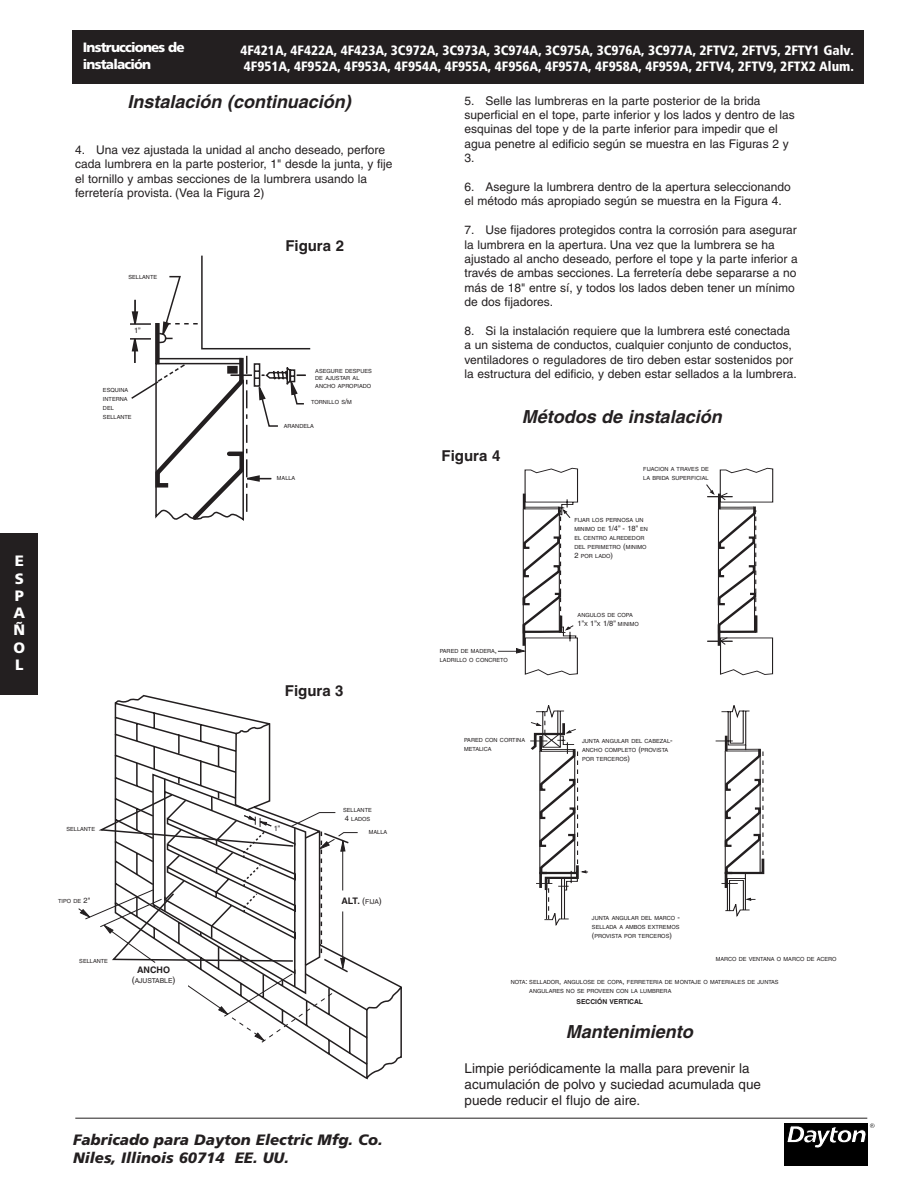
<style>
.page{position:relative;width:918px;height:1188px;background:#fff}
.page>*{position:absolute;margin:0;border:0;box-sizing:border-box;transform-origin:0 0}
.t1{font:italic 700 18px "Helvetica";color:#231f20}
.t2{font:italic 900 15px/18px "Frutiger";color:#231f20}
.t3{font:700 15px "Helvetica";color:#231f20}
.t4{font:900 15px/17.2px "Frutiger";color:#fff;text-align:justify}
.t5{font:900 condensed 13.5px/16.5px "Frutiger";color:#fff}
.t6{font:13.5px/16.2px "Helvetica";color:#231f20}
.t7{font:900 13.5px/16.2px "Frutiger";letter-spacing:-.06em;color:#fff}
.t8{font:12px/14.4px "Helvetica";color:#231f20}
.t9{font:700 9px "Helvetica";color:#231f20}
.t10{font:7.5px "Helvetica";color:#231f20}
.t11{font:700 6.75px "Helvetica";color:#231f20}
.t12{font:6.75px "Helvetica";color:#231f20}
.t13{font:5.7px/9px "Helvetica";color:#231f20}
.s1{font-size:7.5px}
.s2{font-weight:400}
.s3{font-weight:400;font-size:6.75px}
.s4{font-size:9px}
.s5{font-size:5.7px}
</style>
<div class="page">
<svg style="left:498px;top:468px;width:275px;height:451px"></svg>
<hr style="left:718px;top:494px;width:3px;height:15px;background:#231f20">
<div style="left:573px;top:515px;width:77px;height:57px;background:#fff"></div>
<div style="left:576px;top:610px;width:65px;height:22px;background:#fff"></div>
<svg style="left:114px;top:696px;width:288px;height:383px"></svg>
<div style="left:283px;top:684px;width:71px;height:17px;background:#fff"></div>
<div style="left:361px;top:828px;width:34px;height:10px;background:#fff"></div>
<div style="left:337px;top:896px;width:50px;height:12px;background:#fff"></div>
<svg style="left:130px;top:256px;width:180px;height:265px"></svg>
<svg style="left:78px;top:773px;width:280px;height:270px"></svg>
<div style="left:72px;top:30px;width:792px;height:54px;background:#231f20"></div>
<hr style="left:75px;top:1118px;width:792px;height:1px;background:#231f20">
<div style="left:785px;top:1124px;width:83px;height:42px;background:#000"></div>
<svg style="left:787px;top:1123px;width:88px;height:25px"></svg>
<div style="left:0;top:533px;width:38px;height:162px;background:#231f20"></div>
<p class="t4" style="left:13px;top:554px;width:13px">E S P A Ñ O L</p>
<p class="t7" style="left:83px;top:41px;width:103px">Instrucciones de instalación</p>
<p class="t5" style="left:240px;top:43px;width:615px">4F421A, 4F422A, 4F423A, 3C972A, 3C973A, 3C974A, 3C975A, 3C976A, 3C977A, 2FTV2, 2FTV5, 2FTY1 Galv.<br>4F951A, 4F952A, 4F953A, 4F954A, 4F955A, 4F956A, 4F957A, 4F958A, 4F959A, 2FTV4, 2FTV9, 2FTX2 Alum.</p>
<h1 class="t1" style="left:128px;top:95px;width:225px">Instalación (continuación)</h1>
<p class="t8" style="left:75px;top:143px;width:319px">4. Una vez ajustada la unidad al ancho deseado, perfore cada lumbrera en la parte posterior, 1" desde la junta, y fije el tornillo y ambas secciones de la lumbrera usando la ferretería provista. (Vea la Figura 2)</p>
<p class="t13" style="left:128px;top:273px;width:30px">SELLANTE</p>
<p class="t10" style="left:134px;top:328px;width:8px">1”</p>
<p class="t13" style="left:103px;top:386px;width:30px">ESQUINA<br>INTERNA<br>DEL<br>SELLANTE</p>
<p class="t13" style="left:66px;top:825px;width:30px">SELLANTE</p>
<p class="t3" style="left:285px;top:240px;width:60px">Figura 2</p>
<p class="t13" style="left:315px;top:368px;width:58px;line-height:7.5px">ASEGURE DESPUES<br>DE AJUSTAR AL<br>ANCHO APROPIADO</p>
<p class="t13" style="left:311px;top:398px;width:42px">TORNILLO S<span class="s1">/</span>M</p>
<p class="t13" style="left:284px;top:422px;width:32px">ARANDELA</p>
<p class="t13" style="left:277px;top:474px;width:20px">MALLA</p>
<p class="t3" style="left:285px;top:686px;width:60px">Figura 3</p>
<p class="t10" style="left:274px;top:826px;width:8px">1”</p>
<p class="t13" style="left:343px;top:806px;width:30px">SELLANTE<br><span class="s1">4</span> LADOS</p>
<p class="t13" style="left:369px;top:829px;width:20px">MALLA</p>
<p class="t13" style="left:58px;top:897px;width:34px">TIPO DE <span class="s1">2"</span></p>
<p class="t9" style="left:341px;top:897px;width:42px">ALT. <span class="s2">(</span><span class="s3">FIJA</span><span class="s2">)</span></p>
<p class="t13" style="left:79px;top:957px;width:30px">SELLANTE</p>
<p class="t9" style="left:137px;top:966px;width:34px">ANCHO</p>
<p class="t12" style="left:132px;top:979px;width:45px"><span class="s4">(</span>AJUSTABLE<span class="s4">)</span></p>
<p class="t2" style="left:73px;top:1132px;width:311px">Fabricado para Dayton Electric Mfg. Co.<br>Niles, Illinois 60714 EE. UU.</p>
<p class="t8" style="left:465px;top:94px;width:332px">5. Selle las lumbreras en la parte posterior de la brida superficial en el tope, parte inferior y los lados y dentro de las esquinas del tope y de la parte inferior para impedir que el agua penetre al edificio según se muestra en las Figuras 2 y 3.</p>
<p class="t8" style="left:465px;top:181px;width:328px">6. Asegure la lumbrera dentro de la apertura seleccionando el método más apropiado según se muestra en la Figura 4.</p>
<p class="t8" style="left:465px;top:224px;width:335px">7. Use fijadores protegidos contra la corrosión para asegurar la lumbrera en la apertura. Una vez que la lumbrera se ha ajustado al ancho deseado, perfore el tope y la parte inferior a través de ambas secciones. La ferretería debe separarse a no más de 18" entre sí, y todos los lados deben tener un mínimo de dos fijadores.</p>
<p class="t8" style="left:465px;top:325px;width:334px">8. Si la instalación requiere que la lumbrera esté conectada a un sistema de conductos, cualquier conjunto de conductos, ventiladores o reguladores de tiro deben estar sostenidos por la estructura del edificio, y deben estar sellados a la lumbrera.</p>
<p class="t3" style="left:442px;top:450px;width:60px">Figura 4</p>
<h1 class="t1" style="left:522px;top:410px;width:201px">Métodos de instalación</h1>
<p class="t13" style="left:643px;top:465px;width:67px">FIJACION A TRAVES DE<br>LA BRIDA SUPERFICIAL</p>
<p class="t13" style="left:574px;top:516px;width:75px">FIJAR LOS PERNOSA UN<br>MINIMO DE <span class="s1">1/4” - 18”</span> EN<br>EL CENTRO ALREDEDOR<br>DEL PERIMETRO <span class="s1">(</span>MINIMO<br><span class="s1">2</span> POR LADO<span class="s1">)</span></p>
<p class="t13" style="left:440px;top:647px;width:70px">PARED DE MADERA<span class="s1">,<br></span>LADRILLO O CONCRETO</p>
<p class="t13" style="left:578px;top:611px;width:57px">ANGULOS DE COPA</p>
<p class="t10" style="left:578px;top:620px;width:63px">1”<span class="s5">X</span> 1”<span class="s5">X</span> 1/8” <span class="s5">MINIMO</span></p>
<p class="t13" style="left:464px;top:736px;width:62px">PARED CON CORTINA<br>METALICA</p>
<p class="t13" style="left:582px;top:737px;width:92px">JUNTA ANGULAR DEL CABEZAL<span class="s1">-<br></span>ANCHO COMPLETO <span class="s1">(</span>PROVISTA<br>POR TERCEROS<span class="s1">)</span></p>
<p class="t13" style="left:592px;top:914px;width:90px;text-align:justify">JUNTA ANGULAR DEL MARCO <span class="s1">- </span>SELLADA A AMBOS EXTREMOS <span class="s1">(</span>PROVISTA POR TERCEROS<span class="s1">)</span></p>
<p class="t13" style="left:716px;top:955px;width:122px">MARCO DE VENTANA O MARCO DE ACERO</p>
<p class="t13" style="left:529px;top:978px;width:251px;text-indent:-19px">NOTA<span class="s1">:</span> SELLADOR<span class="s1">,</span> ANGULOSE DE COPA<span class="s1">,</span> FERRETERIA DE MONTAJE O MATERIALES DE JUNTAS<br>ANGULARES NO SE PROVEEN CON LA LUMBRERA</p>
<p class="t11" style="left:577px;top:1000px;width:68px">SECCIÓN VERTICAL</p>
<h1 class="t1" style="left:566px;top:1025px;width:128px">Mantenimiento</h1>
<p class="t6" style="left:465px;top:1061px;width:298px">Limpie periódicamente la malla para prevenir la acumulación de polvo y suciedad acumulada que puede reducir el flujo de aire.</p>
</div>
